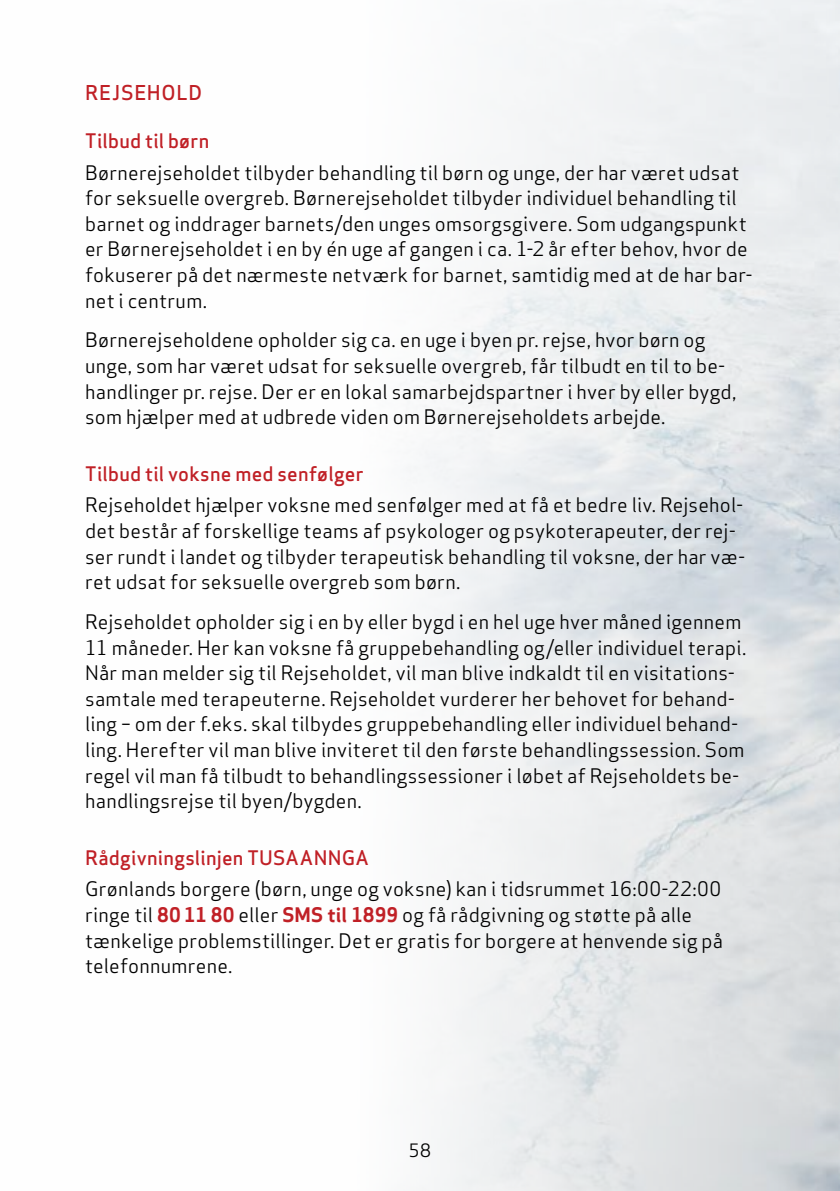
<style>
.page{position:relative;width:840px;height:1191px;background:#fff}
.page>*{position:absolute;margin:0;border:0;box-sizing:border-box;transform-origin:0 0}
.t1{font:500 20px "Apex Sans";letter-spacing:.03em;color:#c02026}
.t2{font:19.6px/25.6px "Apex Sans";letter-spacing:.01em;color:#000}
.t3{font:500 19.6px "Apex Sans";letter-spacing:.01em;color:#c02026}
.t4{font:18px "Apex Sans";color:#000}
.s1{font-weight:700;color:#c02026}
</style>
<div class="page">
<p class="t1" style="left:85px;top:75px;width:118px">REJSEHOLD</p>
<p class="t3" style="left:85px;top:124px;width:126px">Tilbud til børn</p>
<p class="t2" style="left:85px;top:158px;width:668px">Børnerejseholdet tilbyder behandling til børn og unge, der har været udsat for seksuelle overgreb. Børnerejseholdet tilbyder individuel behandling til barnet og inddrager barnets/den unges omsorgsgivere. Som udgangspunkt er Børnerejseholdet i en by én uge af gangen i ca. 1-2 år efter behov, hvor de fokuserer på det nærmeste netværk for barnet, samtidig med at de har bar&shy;net i centrum.</p>
<p class="t2" style="left:85px;top:325px;width:652px">Børnerejseholdene opholder sig ca. en uge i byen pr. rejse, hvor børn og unge, som har været udsat for seksuelle overgreb, får tilbudt en til to be&shy;handlinger pr. rejse. Der er en lokal samarbejdspartner i hver by eller bygd, som hjælper med at udbrede viden om Børnerejseholdets arbejde.</p>
<p class="t3" style="left:85px;top:456px;width:280px">Tilbud til voksne med senfølger</p>
<p class="t2" style="left:85px;top:490px;width:661px">Rejseholdet hjælper voksne med senfølger med at få et bedre liv. Rejsehol&shy;det består af forskellige teams af psykologer og psykoterapeuter, der rej&shy;ser rundt i landet og tilbyder terapeutisk behandling til voksne, der har væ&shy;ret udsat for seksuelle overgreb som børn.</p>
<p class="t2" style="left:85px;top:607px;width:662px">Rejseholdet opholder sig i en by eller bygd i en hel uge hver måned igennem 11 måneder. Her kan voksne få gruppebehandling og/eller individuel terapi.<br>Når man melder sig til Rejseholdet, vil man blive indkaldt til en visitations&shy;samtale med terapeuterne. Rejseholdet vurderer her behovet for behand&shy;ling – om der f.eks. skal tilbydes gruppebehandling eller individuel behand&shy;ling. Herefter vil man blive inviteret til den første behandlingssession. Som regel vil man få tilbudt to behandlingssessioner i løbet af Rejseholdets be&shy;handlingsrejse til byen/bygden.</p>
<p class="t3" style="left:85px;top:840px;width:285px">Rådgivningslinjen TUSAANNGA</p>
<p class="t2" style="left:85px;top:874px;width:639px">Grønlands borgere (børn, unge og voksne) kan i tidsrummet 16:00-22:00 ringe til <span class="s1">80 11 80</span> eller <span class="s1">SMS til 1899</span> og få rådgivning og støtte på alle tænkelige problemstillinger. Det er gratis for borgere at henvende sig på telefonnumrene.</p>
<p class="t4" style="left:409px;top:1135px;width:24px">58</p>
</div>
